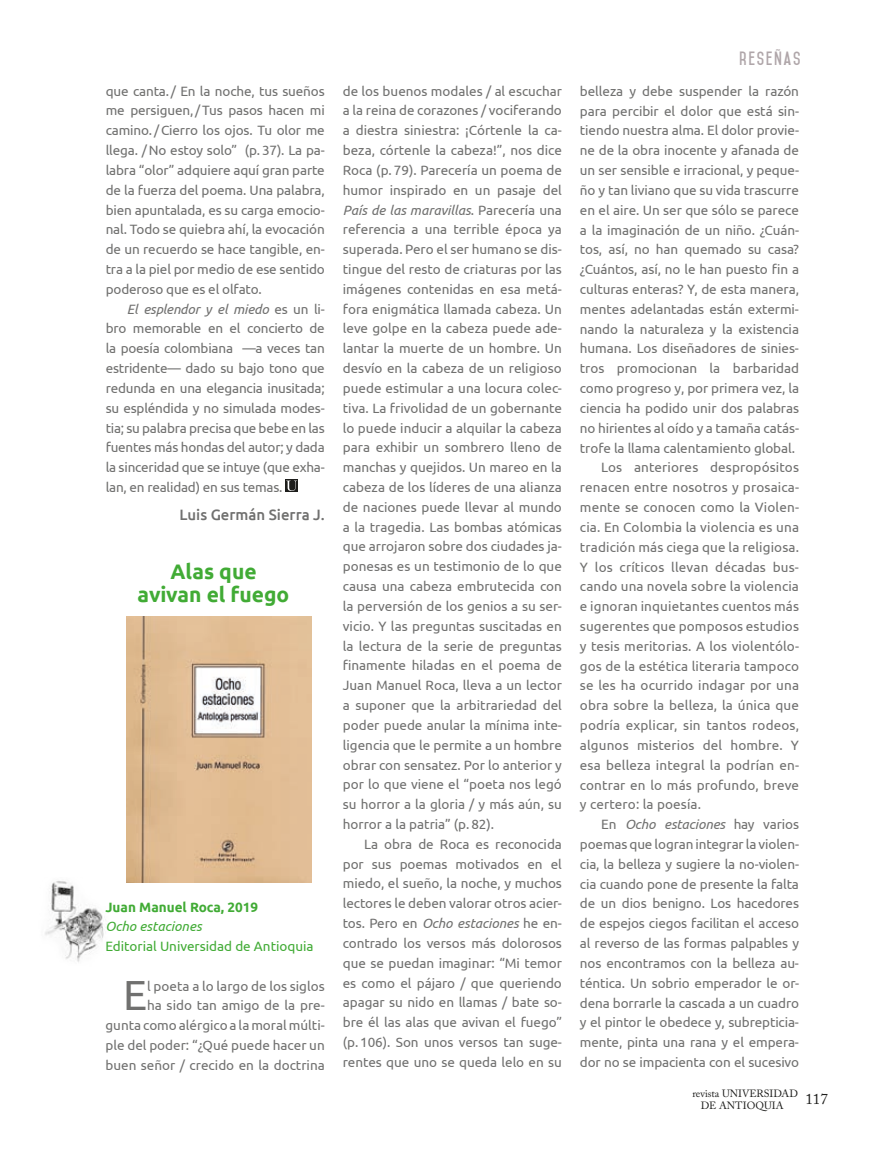
<style>
.page{position:relative;width:872px;height:1149px;background:#fff}
.page>*{position:absolute;margin:0;border:0;box-sizing:border-box;transform-origin:0 0}
.t1{font:42px "Ubuntu";color:#70706f}
.t2{font:700 21px/22.5px "Ubuntu";color:#41ab35;text-align:center}
.t3{font:700 16.5px "Mohave";letter-spacing:.1em;color:#69575d}
.t4{font:500 15px "Ubuntu";color:#70706f}
.t5{font:15px "Adobe Caslon Pro";color:#1d1d1b}
.t6{font:13.5px/19.8px "Ubuntu";letter-spacing:-.005em;color:#70706f;text-align:justify}
.t7{font:13.5px "Ubuntu";color:#41ab35}
.t8{font:italic 13.5px "Ubuntu";letter-spacing:-.01em;color:#70706f}
.t9{font:700 13.5px "Ubuntu";color:#41ab35}
.t10{font:italic 13.5px "Ubuntu";color:#41ab35}
.t11{font:10.5px/12.6px "Adobe Caslon Pro";color:#1d1d1b;text-align:center}
.s1{font-style:italic}
.s2{font-style:normal}
</style>
<div class="page">
<img style="left:127px;top:616px;width:184px;height:266px">
<img style="left:45px;top:881px;width:61px;height:81px">
<div style="left:285px;top:479px;width:13px;height:13px;background:#1d1d1b"></div>
<svg style="left:286px;top:480px;width:11px;height:11px"></svg>
<p class="t6" style="left:106px;top:80px;width:221px">que canta. / En la noche, tus sueños me persiguen, / Tus pasos hacen mi camino. / Cierro los ojos. Tu olor me llega. / No estoy solo” (p. 37). La pa&shy;labra “olor” adquiere aquí gran parte de la fuerza del poema. Una palabra, bien apuntalada, es su carga emocio&shy;nal. Todo se quiebra ahí, la evocación de un recuerdo se hace tangible, en&shy;tra a la piel por medio de ese sentido poderoso que es el olfato.</p>
<p class="t6" style="left:106px;top:298px;width:221px;text-indent:21px"><span class="s1">El esplendor y el miedo</span> es un li&shy;bro memorable en el concierto de la poesía colombiana —a veces tan estridente— dado su bajo tono que redunda en una elegancia inusitada; su espléndida y no simulada modes&shy;tia; su palabra precisa que bebe en las fuentes más hondas del autor; y dada la sinceridad que se intuye (que exha&shy;lan, en realidad) en sus temas.</p>
<p class="t4" style="left:179px;top:505px;width:147px">Luis Germán Sierra J.</p>
<h2 class="t2" style="left:138px;top:560px;width:153px">Alas que avivan el fuego</h2>
<p class="t9" style="left:105px;top:898px;width:154px">Juan Manuel Roca, 2019</p>
<p class="t10" style="left:105px;top:918px;width:98px">Ocho estaciones</p>
<p class="t7" style="left:105px;top:938px;width:210px">Editorial Universidad de Antioquia</p>
<h1 class="t1" style="left:123px;top:969px;width:26px">E</h1>
<p class="t6" style="left:105px;top:975px;width:221px;text-align:right">l poeta a lo largo de los siglos<br>ha sido tan amigo de la pre-<br>gunta como alérgico a la moral múlti&shy;ple del poder: “¿Qué puede hacer un buen señor / crecido en la doctrina</p>
<p class="t6" style="left:343px;top:80px;width:221px">de los buenos modales / al escuchar a la reina de corazones / vociferando a diestra siniestra: ¡Córtenle la ca&shy;beza, córtenle la cabeza!”, nos dice Roca (p. 79). Parecería un poema de humor inspirado en un pasaje del <span class="s1">País de las maravillas</span>. Parecería una referencia a una terrible época ya superada. Pero el ser humano se dis&shy;tingue del resto de criaturas por las imágenes contenidas en esa metá&shy;fora enigmática llamada cabeza. Un leve golpe en la cabeza puede ade&shy;lantar la muerte de un hombre. Un desvío en la cabeza de un religioso puede estimular a una locura colec&shy;tiva. La frivolidad de un gobernante lo puede inducir a alquilar la cabeza para exhibir un sombrero lleno de manchas y quejidos. Un mareo en la cabeza de los líderes de una alianza de naciones puede llevar al mundo a la tragedia. Las bombas atómicas que arrojaron sobre dos ciudades ja&shy;ponesas es un testimonio de lo que causa una cabeza embrutecida con la perversión de los genios a su ser&shy;vicio. Y las preguntas suscitadas en la lectura de la serie de preguntas finamente hiladas en el poema de Juan Manuel Roca, lleva a un lector a suponer que la arbitrariedad del poder puede anular la mínima inte&shy;ligencia que le permite a un hombre obrar con sensatez. Por lo anterior y por lo que viene el “poeta nos legó su horror a la gloria / y más aún, su horror a la patria” (p. 82).</p>
<p class="t6" style="left:343px;top:833px;width:221px;text-indent:21px">La obra de Roca es reconocida por sus poemas motivados en el miedo, el sueño, la noche, y muchos lectores le deben valorar otros acier&shy;tos. Pero en <span class="s1">Ocho estaciones</span> he en&shy;contrado los versos más dolorosos que se puedan imaginar: “Mi temor es como el pájaro / que queriendo apagar su nido en llamas / bate so&shy;bre él las alas que avivan el fuego” (p. 106). Son unos versos tan suge&shy;rentes que uno se queda lelo en su</p>
<p class="t3" style="left:739px;top:49px;width:63px">RESEÑAS</p>
<p class="t6" style="left:580px;top:81px;width:221px">belleza y debe suspender la razón</p>
<p class="t6" style="left:580px;top:100px;width:221px">para percibir el dolor que está sin-</p>
<p class="t6" style="left:580px;top:120px;width:221px">tiendo nuestra alma. El dolor provie-</p>
<p class="t6" style="left:580px;top:140px;width:220px">ne de la obra inocente y afanada de</p>
<p class="t6" style="left:580px;top:160px;width:221px">un ser sensible e irracional, y peque-</p>
<p class="t6" style="left:580px;top:180px;width:220px">ño y tan liviano que su vida trascurre</p>
<p class="t6" style="left:580px;top:199px;width:220px">en el aire. Un ser que sólo se parece</p>
<p class="t6" style="left:580px;top:219px;width:221px">a la imaginación de un niño. ¿Cuán-</p>
<p class="t6" style="left:580px;top:239px;width:221px">tos, así, no han quemado su casa?</p>
<p class="t6" style="left:580px;top:259px;width:221px">¿Cuántos, así, no le han puesto fin a</p>
<p class="t6" style="left:580px;top:279px;width:221px">culturas enteras? Y, de esta manera,</p>
<p class="t6" style="left:580px;top:298px;width:221px">mentes adelantadas están extermi-</p>
<p class="t6" style="left:580px;top:318px;width:221px">nando la naturaleza y la existencia</p>
<p class="t6" style="left:580px;top:338px;width:221px">humana. Los diseñadores de sinies-</p>
<p class="t6" style="left:580px;top:358px;width:221px">tros promocionan la barbaridad</p>
<p class="t6" style="left:580px;top:378px;width:221px">como progreso y, por primera vez, la</p>
<p class="t6" style="left:580px;top:397px;width:221px">ciencia ha podido unir dos palabras</p>
<p class="t6" style="left:580px;top:417px;width:221px">no hirientes al oído y a tamaña catás-</p>
<p class="t6" style="left:580px;top:437px;width:217px">trofe la llama calentamiento global.</p>
<p class="t6" style="left:601px;top:457px;width:199px">Los anteriores despropósitos</p>
<p class="t6" style="left:580px;top:477px;width:221px">renacen entre nosotros y prosaica-</p>
<p class="t6" style="left:580px;top:497px;width:221px">mente se conocen como la Violen-</p>
<p class="t6" style="left:580px;top:516px;width:221px">cia. En Colombia la violencia es una</p>
<p class="t6" style="left:580px;top:536px;width:221px">tradición más ciega que la religiosa.</p>
<p class="t6" style="left:580px;top:556px;width:220px">Y los críticos llevan décadas bus-</p>
<p class="t6" style="left:580px;top:576px;width:221px">cando una novela sobre la violencia</p>
<p class="t6" style="left:580px;top:596px;width:221px">e ignoran inquietantes cuentos más</p>
<p class="t6" style="left:580px;top:615px;width:221px">sugerentes que pomposos estudios</p>
<p class="t6" style="left:580px;top:635px;width:221px">y tesis meritorias. A los violentólo-</p>
<p class="t6" style="left:580px;top:655px;width:221px">gos de la estética literaria tampoco</p>
<p class="t6" style="left:580px;top:675px;width:221px">se les ha ocurrido indagar por una</p>
<p class="t6" style="left:580px;top:695px;width:221px">obra sobre la belleza, la única que</p>
<p class="t6" style="left:580px;top:714px;width:221px">podría explicar, sin tantos rodeos,</p>
<p class="t6" style="left:580px;top:734px;width:221px">algunos misterios del hombre. Y</p>
<p class="t6" style="left:580px;top:754px;width:221px">esa belleza integral la podrían en-</p>
<p class="t6" style="left:580px;top:774px;width:221px">contrar en lo más profundo, breve</p>
<p class="t6" style="left:580px;top:794px;width:123px">y certero: la poesía.</p>
<p class="t8" style="left:601px;top:816px;width:199px"><span class="s2">En</span> Ocho estaciones <span class="s2">hay varios</span></p>
<p class="t6" style="left:580px;top:833px;width:221px">poemas que logran integrar la violen-</p>
<p class="t6" style="left:580px;top:853px;width:221px">cia, la belleza y sugiere la no-violen-</p>
<p class="t6" style="left:580px;top:873px;width:221px">cia cuando pone de presente la falta</p>
<p class="t6" style="left:580px;top:893px;width:221px">de un dios benigno. Los hacedores</p>
<p class="t6" style="left:580px;top:912px;width:221px">de espejos ciegos facilitan el acceso</p>
<p class="t6" style="left:580px;top:932px;width:221px">al reverso de las formas palpables y</p>
<p class="t6" style="left:580px;top:952px;width:221px">nos encontramos con la belleza au-</p>
<p class="t6" style="left:580px;top:972px;width:221px">téntica. Un sobrio emperador le or-</p>
<p class="t6" style="left:580px;top:992px;width:221px">dena borrarle la cascada a un cuadro</p>
<p class="t6" style="left:580px;top:1011px;width:221px">y el pintor le obedece y, subrepticia-</p>
<p class="t6" style="left:580px;top:1031px;width:221px">mente, pinta una rana y el empera-</p>
<p class="t6" style="left:580px;top:1051px;width:221px">dor no se impacienta con el sucesivo</p>
<p class="t11" style="left:692px;top:1086px;width:107px">revista UNIVERSIDAD<br>DE ANTIOQUIA</p>
<p class="t5" style="left:805px;top:1090px;width:24px">117</p>
</div>
